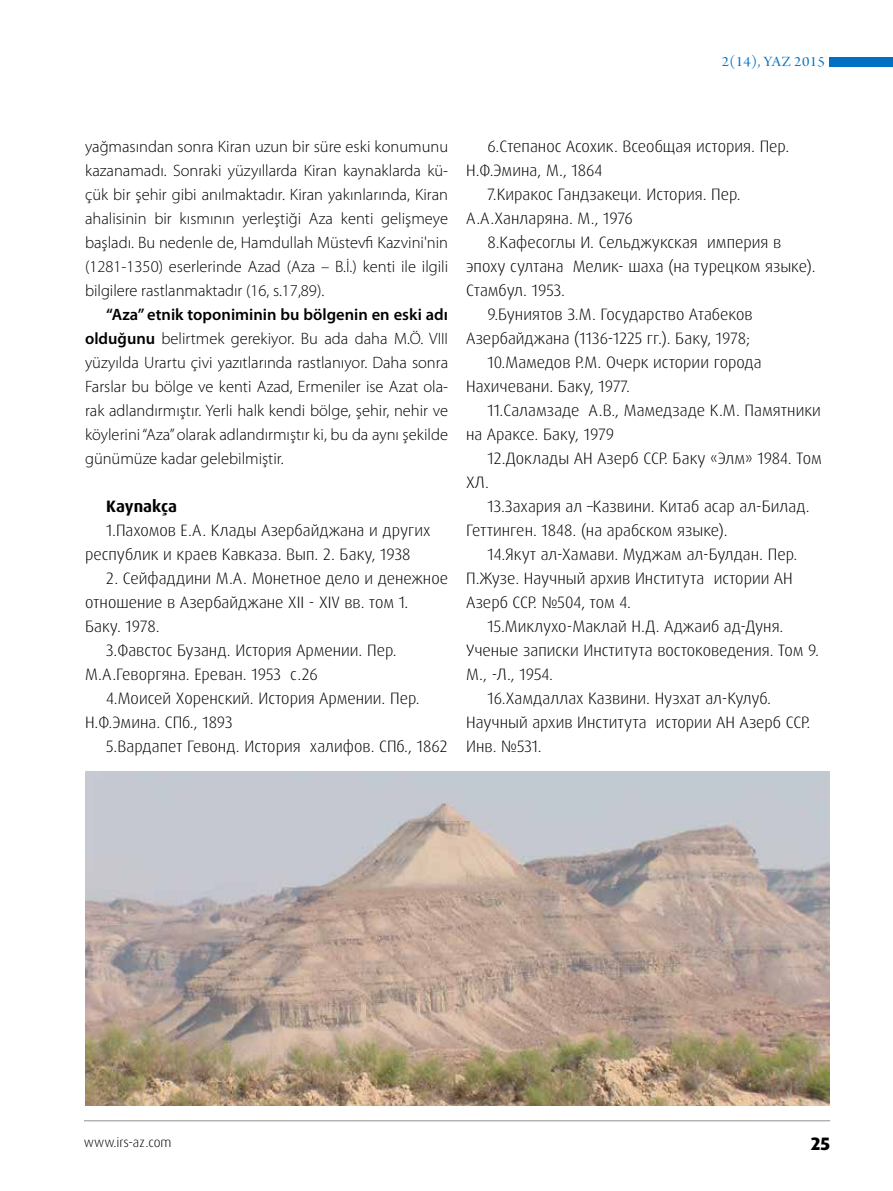
<style>
.page{position:relative;width:893px;height:1191px;background:#fff}
.page>*{position:absolute;margin:0;border:0;box-sizing:border-box;transform-origin:0 0}
.t1{font:800 18px "Dax Pro";color:#000}
.t2{font:300 16.5px/24px "Dax Pro";color:#000}
.t3{font:300 16.5px/24px "Myriad Pro";color:#000;text-align:justify}
.t4{font:700 16.5px "Dax Pro";color:#000}
.t5{font:15px "Arno Pro Display";letter-spacing:.02em;color:#0070c4;scale:1.1 1}
.t6{font:300 13.5px "Dax Pro";color:#000}
.s1{font-weight:600}
</style>
<div class="page">
<hr style="left:84px;top:1120px;width:746px;height:1px;background:#909090">
<img style="left:85px;top:771px;width:744px;height:335px">
<div style="left:829px;top:57px;width:64px;height:9px;background:#0070c4"></div>
<p class="t5" style="left:722px;top:53px;width:95px">2(14), YAZ 2015</p>
<p class="t3" style="left:85px;top:134px;width:365px">yağmasından sonra Kiran uzun bir süre eski konumunu kazanamadı. Sonraki yüzyıllarda Kiran kaynaklarda kü&shy;çük bir şehir gibi anılmaktadır. Kiran yakınlarında, Kiran ahalisinin bir kısmının yerleştiği Aza kenti gelişmeye başladı. Bu nedenle de, Hamdullah Müstevfi Kazvini'nin (1281-1350) eserlerinde Azad (Aza – B.İ.) kenti ile ilgili bilgilere rastlanmaktadır (16, s.17,89).</p>
<p class="t3" style="left:85px;top:302px;width:365px;text-indent:21px"><span class="s1">“Aza” etnik toponiminin bu bölgenin en eski adı olduğunu</span> belirtmek gerekiyor. Bu ada daha M.Ö. VIII yüzyılda Urartu çivi yazıtlarında rastlanıyor. Daha sonra Farslar bu bölge ve kenti Azad, Ermeniler ise Azat ola&shy;rak adlandırmıştır. Yerli halk kendi bölge, şehir, nehir ve köylerini “Aza” olarak adlandırmıştır ki, bu da aynı şekilde günümüze kadar gelebilmiştir.</p>
<p class="t4" style="left:106px;top:495px;width:72px">Kaynakça</p>
<p class="t2" style="left:85px;top:518px;width:347px;text-indent:21px">1.Пахомов Е.А. Клады Азербайджана и других республик и краев Кавказа. Вып. 2. Баку, 1938</p>
<p class="t2" style="left:106px;top:566px;width:343px">2. Сейфаддини М.А. Монетное дело и денежное</p>
<p class="t2" style="left:85px;top:590px;width:325px">отношение в Азербайджане XII - ХIV вв. том 1.</p>
<p class="t2" style="left:85px;top:614px;width:76px">Баку. 1978.</p>
<p class="t2" style="left:106px;top:638px;width:292px">3.Фавстос Бузанд. История Армении. Пер.</p>
<p class="t2" style="left:85px;top:662px;width:234px">М.А.Геворгяна. Ереван. 1953 с.26</p>
<p class="t2" style="left:106px;top:686px;width:315px">4.Моисей Хоренский. История Армении. Пер.</p>
<p class="t2" style="left:85px;top:710px;width:149px">Н.Ф.Эмина. СПб., 1893</p>
<p class="t2" style="left:106px;top:734px;width:343px">5.Вардапет Гевонд. История халифов. СПб., 1862</p>
<p class="t2" style="left:487px;top:134px;width:303px">6.Степанос Асохик. Всеобщая история. Пер.</p>
<p class="t2" style="left:466px;top:158px;width:138px">Н.Ф.Эмина, М., 1864</p>
<p class="t2" style="left:487px;top:182px;width:255px">7.Киракос Гандзакеци. История. Пер.</p>
<p class="t2" style="left:466px;top:206px;width:168px">А.А.Ханларяна. М., 1976</p>
<p class="t2" style="left:487px;top:230px;width:295px">8.Кафесоглы И. Сельджукская империя в</p>
<p class="t2" style="left:466px;top:254px;width:351px">эпоху султана Мелик- шаха (на турецком языке).</p>
<p class="t2" style="left:466px;top:278px;width:100px">Стамбул. 1953.</p>
<p class="t2" style="left:487px;top:302px;width:267px">9.Буниятов З.М. Государство Атабеков</p>
<p class="t2" style="left:466px;top:326px;width:285px">Азербайджана (1136-1225 гг.). Баку, 1978;</p>
<p class="t2" style="left:487px;top:350px;width:276px">10.Мамедов Р.М. Очерк истории города</p>
<p class="t2" style="left:466px;top:374px;width:165px">Нахичевани. Баку, 1977.</p>
<p class="t2" style="left:487px;top:398px;width:335px">11.Саламзаде А.В., Мамедзаде К.М. Памятники</p>
<p class="t2" style="left:466px;top:422px;width:149px">на Араксе. Баку, 1979</p>
<p class="t2" style="left:487px;top:446px;width:336px">12.Доклады АН Азерб ССР. Баку «Элм» 1984. Том</p>
<p class="t2" style="left:466px;top:470px;width:24px">ХЛ.</p>
<p class="t2" style="left:487px;top:494px;width:324px">13.Захария ал –Казвини. Китаб асар ал-Билад.</p>
<p class="t2" style="left:466px;top:518px;width:263px">Геттинген. 1848. (на арабском языке).</p>
<p class="t2" style="left:487px;top:542px;width:312px">14.Якут ал-Хамави. Муджам ал-Булдан. Пер.</p>
<p class="t2" style="left:466px;top:566px;width:328px">П.Жузе. Научный архив Института истории АН</p>
<p class="t2" style="left:466px;top:590px;width:166px">Азерб ССР. №504, том 4.</p>
<p class="t2" style="left:487px;top:614px;width:298px">15.Миклухо-Маклай Н.Д. Аджаиб ад-Дуня.</p>
<p class="t2" style="left:466px;top:638px;width:354px">Ученые записки Института востоковедения. Том 9.</p>
<p class="t2" style="left:466px;top:662px;width:89px">М., -Л., 1954.</p>
<p class="t2" style="left:487px;top:686px;width:285px">16.Хамдаллах Казвини. Нузхат ал-Кулуб.</p>
<p class="t2" style="left:466px;top:710px;width:346px">Научный архив Института истории АН Азерб ССР.</p>
<p class="t2" style="left:466px;top:734px;width:77px">Инв. №531.</p>
<p class="t6" style="left:84px;top:1133px;width:89px">www.irs-az.com</p>
<p class="t1" style="left:811px;top:1131px;width:21px">25</p>
</div>
